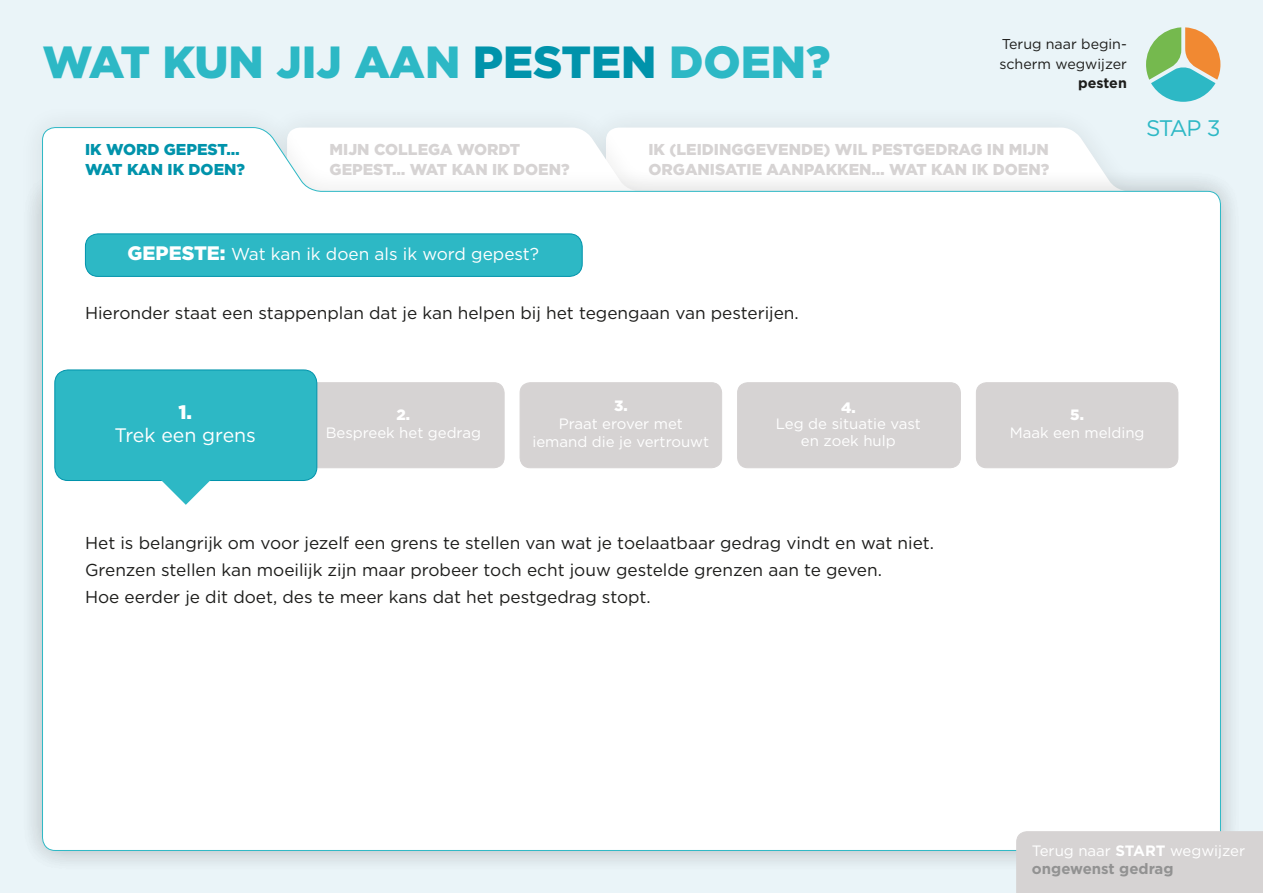
<style>
.page{position:relative;width:1263px;height:893px;background:#eaf4f8}
.page>*{position:absolute;margin:0;border:0;box-sizing:border-box;transform-origin:0 0}
.t1{font:900 45px "Gotham";color:#2db8c5}
.t2{font:22.5px "Gotham";color:#2db8c5}
.t3{font:19.5px "Gotham";color:#fff}
.t4{font:900 19.5px "Gotham";color:#fff}
.t5{font:17.25px/27px "Gotham";color:#1d1d1b}
.t6{font:17.25px "Gotham";color:#fff}
.t7{font:900 15.75px/19.5px "Gotham";color:#d6d3d3}
.t8{font:900 15.75px/19.5px "Gotham";color:#0093ab}
.t9{font:15px/18px "Gotham";color:#fff;text-align:center}
.t10{font:900 15px "Gotham";color:#fff}
.t11{font:14.25px/19.5px "Gotham";color:#1d1d1b}
.t12{font:700 14.25px "Gotham";color:#1d1d1b}
.s1{color:#0093ab}
.s2{font-weight:900;font-size:19.5px}
.s3{font-weight:700}
.s4{font-weight:700;color:#929292}
</style>
<div class="page">
<div style="left:18px;top:103px;width:1227px;height:772px;background:#1d1d1b;opacity:.1"></div>
<div style="left:42px;top:127px;width:1179px;height:724px;background:#fff"></div>
<svg style="left:1146px;top:27px;width:74px;height:75px"></svg>
<div style="left:303px;top:383px;width:201px;height:85px;background:#d6d3d3;border-radius:10px"></div>
<div style="left:302px;top:382px;width:202px;height:86px;border:1px solid #d6d3d3;border-radius:10px"></div>
<div style="left:520px;top:383px;width:202px;height:85px;background:#d6d3d3;border-radius:10px"></div>
<div style="left:520px;top:382px;width:202px;height:86px;border:1px solid #d6d3d3;border-radius:10px"></div>
<div style="left:738px;top:383px;width:222px;height:85px;background:#d6d3d3;border-radius:10px"></div>
<div style="left:737px;top:382px;width:224px;height:86px;border:1px solid #d6d3d3;border-radius:10px"></div>
<div style="left:976px;top:383px;width:202px;height:85px;background:#d6d3d3;border-radius:10px"></div>
<div style="left:976px;top:382px;width:202px;height:86px;border:1px solid #d6d3d3;border-radius:10px"></div>
<div style="left:55px;top:370px;width:262px;height:110px;background:#2db8c5;border-radius:13px"></div>
<div style="left:54px;top:370px;width:263px;height:111px;border:1px solid #0093ab;border-radius:13px"></div>
<svg style="left:157px;top:479px;width:57px;height:26px"></svg>
<div style="left:85px;top:234px;width:497px;height:42px;background:#2db8c5;border-radius:13px"></div>
<div style="left:85px;top:233px;width:498px;height:44px;border:1px solid #0093ab;border-radius:13px"></div>
<div style="left:1016px;top:831px;width:247px;height:62px;background:#d6d3d3"></div>
<h1 class="t1" style="left:43px;top:36px;width:789px">WAT KUN JIJ AAN <span class="s1">PESTEN</span> DOEN?</h1>
<p class="t11" style="left:999px;top:34px;width:129px">Terug naar begin&shy;scherm wegwijzer</p>
<p class="t12" style="left:1078px;top:75px;width:50px">pesten</p>
<p class="t8" style="left:85px;top:140px;width:161px">IK WORD GEPEST…<br>WAT KAN IK DOEN?</p>
<p class="t7" style="left:330px;top:140px;width:242px">MIJN COLLEGA WORDT<br>GEPEST… WAT KAN IK DOEN?</p>
<p class="t7" style="left:648px;top:140px;width:402px">IK (LEIDINGGEVENDE) WIL PESTGEDRAG IN MIJN<br>ORGANISATIE AANPAKKEN… WAT KAN IK DOEN?</p>
<h2 class="t2" style="left:1146px;top:116px;width:76px">STAP 3</h2>
<p class="t6" style="left:128px;top:244px;width:413px"><span class="s2">GEPESTE:</span> Wat kan ik doen als ik word gepest?</p>
<p class="t5" style="left:85px;top:299px;width:715px">Hieronder staat een stappenplan dat je kan helpen bij het tegengaan van pesterijen.</p>
<p class="t4" style="left:178px;top:400px;width:15px">1.</p>
<p class="t3" style="left:115px;top:424px;width:143px">Trek een grens</p>
<p class="t10" style="left:396px;top:406px;width:15px">2.</p>
<p class="t9" style="left:326px;top:424px;width:157px">Bespreek het gedrag</p>
<p class="t10" style="left:614px;top:397px;width:15px">3.</p>
<p class="t9" style="left:532px;top:415px;width:178px">Praat erover met iemand die je vertrouwt</p>
<p class="t10" style="left:841px;top:399px;width:16px">4.</p>
<p class="t9" style="left:776px;top:415px;width:147px;line-height:16.5px">Leg de situatie vast en zoek hulp</p>
<p class="t5" style="left:85px;top:529px;width:850px">Het is belangrijk om voor jezelf een grens te stellen van wat je toelaatbaar gedrag vindt en wat niet.<br>Grenzen stellen kan moeilijk zijn maar probeer toch echt jouw gestelde grenzen aan te geven.<br>Hoe eerder je dit doet, des te meer kans dat het pestgedrag stopt.</p>
<p class="t10" style="left:1070px;top:406px;width:15px">5.</p>
<p class="t9" style="left:1010px;top:424px;width:136px">Maak een melding</p>
<p class="t9" style="left:1032px;top:842px;width:215px;text-align:left">Terug naar <span class="s3">START</span> wegwijzer <span class="s4">ongewenst gedrag</span></p>
</div>
